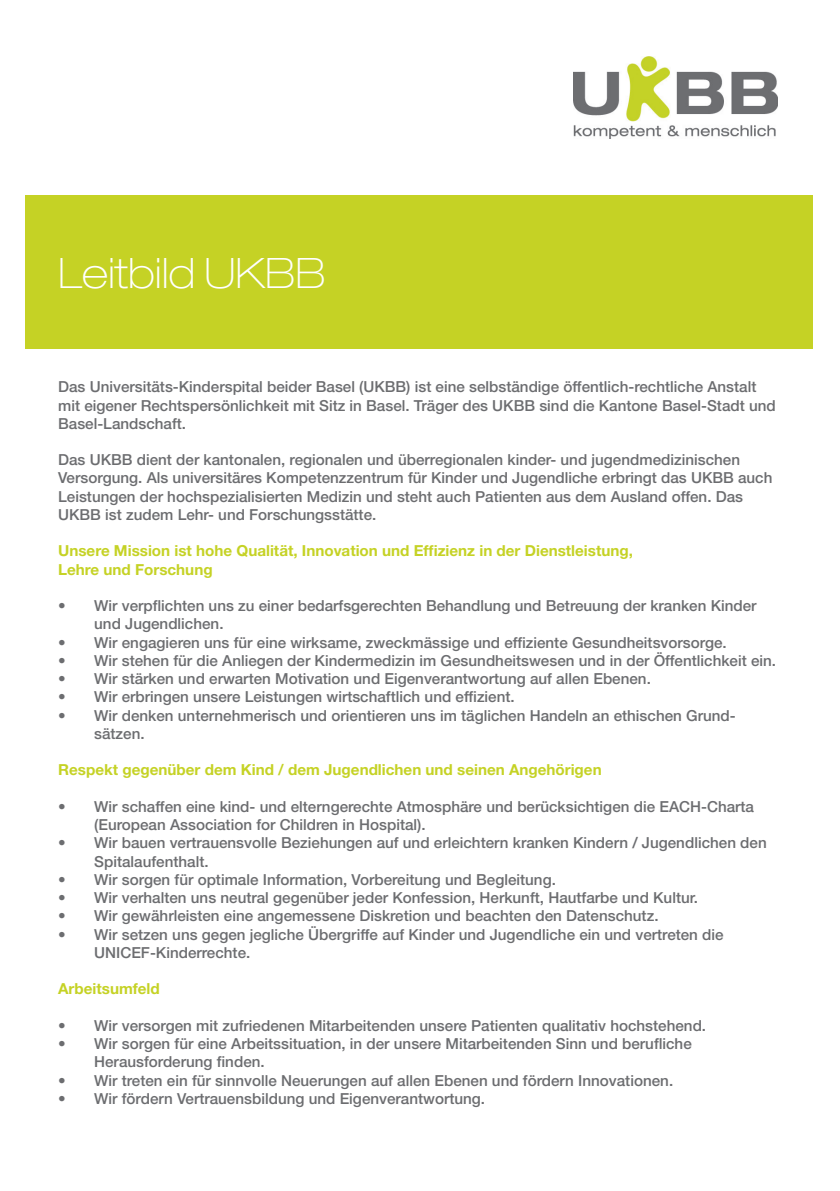
<style>
.page{position:relative;width:840px;height:1191px;background:#fff}
.page>*{position:absolute;margin:0;border:0;box-sizing:border-box;transform-origin:0 0}
.Titel{font:100 expanded 42px "Helvetica Neue LT Std";color:#fff}
.t1{font:500 15.2px/18.2px "Helvetica Neue LT Std";color:#6c6d70}
.t2{font:700 15.2px "Helvetica Neue LT Std";color:#c5d225}
</style>
<div class="page">
<div style="left:26px;top:196px;width:786px;height:153px;background:#c5d225"></div>
<img style="left:573px;top:57px;width:203px;height:81px">
<p class="Titel" style="left:58px;top:248px;width:269px">Leitbild UKBB</p>
<p class="t1" style="left:58px;top:377px;width:718px">Das Universitäts-Kinderspital beider Basel (UKBB) ist eine selbständige öffentlich-rechtliche Anstalt mit eigener Rechtspersönlichkeit mit Sitz in Basel. Träger des UKBB sind die Kantone Basel-Stadt und<br>Basel-Landschaft.</p>
<p class="t1" style="left:58px;top:450px;width:715px">Das UKBB dient der kantonalen, regionalen und überregionalen kinder- und jugendmedizinischen Versorgung. Als universitäres Kompetenzzentrum für Kinder und Jugendliche erbringt das UKBB auch Leistungen der hochspezialisierten Medizin und steht auch Patienten aus dem Ausland offen. Das UKBB ist zudem Lehr- und Forschungsstätte.</p>
<p class="t2" style="left:58px;top:541px;width:576px">Unsere Mission ist hohe Qualität, Innovation und Effizienz in der Dienstleistung,</p>
<p class="t2" style="left:58px;top:560px;width:156px">Lehre und Forschung</p>
<p class="t1" style="left:94px;top:596px;width:663px;text-indent:-36px">• Wir verpflichten uns zu einer bedarfsgerechten Behandlung und Betreuung der kranken Kinder und Jugendlichen.</p>
<p class="t1" style="left:58px;top:633px;width:669px">• Wir engagieren uns für eine wirksame, zweckmässige und effiziente Gesundheitsvorsorge.</p>
<p class="t1" style="left:58px;top:651px;width:719px">• Wir stehen für die Anliegen der Kindermedizin im Gesundheitswesen und in der Öffentlichkeit ein.</p>
<p class="t1" style="left:58px;top:669px;width:594px">• Wir stärken und erwarten Motivation und Eigenverantwortung auf allen Ebenen.</p>
<p class="t1" style="left:58px;top:688px;width:458px">• Wir erbringen unsere Leistungen wirtschaftlich und effizient.</p>
<p class="t1" style="left:58px;top:706px;width:678px">• Wir denken unternehmerisch und orientieren uns im täglichen Handeln an ethischen Grund-</p>
<p class="t1" style="left:94px;top:724px;width:52px">sätzen.</p>
<p class="t2" style="left:58px;top:760px;width:544px">Respekt gegenüber dem Kind / dem Jugendlichen und seinen Angehörigen</p>
<p class="t1" style="left:94px;top:797px;width:661px;text-indent:-36px">• Wir schaffen eine kind- und elterngerechte Atmosphäre und berücksichtigen die EACH-Charta (European Association for Children in Hospital).</p>
<p class="t1" style="left:94px;top:833px;width:673px;text-indent:-36px">• Wir bauen vertrauensvolle Beziehungen auf und erleichtern kranken Kindern / Jugendlichen den<br>Spitalaufenthalt.</p>
<p class="t1" style="left:58px;top:870px;width:499px">• Wir sorgen für optimale Information, Vorbereitung und Begleitung.</p>
<p class="t1" style="left:58px;top:888px;width:641px">• Wir verhalten uns neutral gegenüber jeder Konfession, Herkunft, Hautfarbe und Kultur.</p>
<p class="t1" style="left:58px;top:906px;width:601px">• Wir gewährleisten eine angemessene Diskretion und beachten den Datenschutz.</p>
<p class="t1" style="left:94px;top:925px;width:630px;text-indent:-36px">• Wir setzen uns gegen jegliche Übergriffe auf Kinder und Jugendliche ein und vertreten die<br>UNICEF-Kinderrechte.</p>
<p class="t2" style="left:58px;top:979px;width:103px">Arbeitsumfeld</p>
<p class="t1" style="left:58px;top:1016px;width:649px">• Wir versorgen mit zufriedenen Mitarbeitenden unsere Patienten qualitativ hochstehend.</p>
<p class="t1" style="left:94px;top:1034px;width:598px;text-indent:-36px">• Wir sorgen für eine Arbeitssituation, in der unsere Mitarbeitenden Sinn und berufliche<br>Herausforderung finden.</p>
<p class="t1" style="left:58px;top:1071px;width:616px">• Wir treten ein für sinnvolle Neuerungen auf allen Ebenen und fördern Innovationen.</p>
<p class="t1" style="left:58px;top:1089px;width:428px">• Wir fördern Vertrauensbildung und Eigenverantwortung.</p>
</div>
